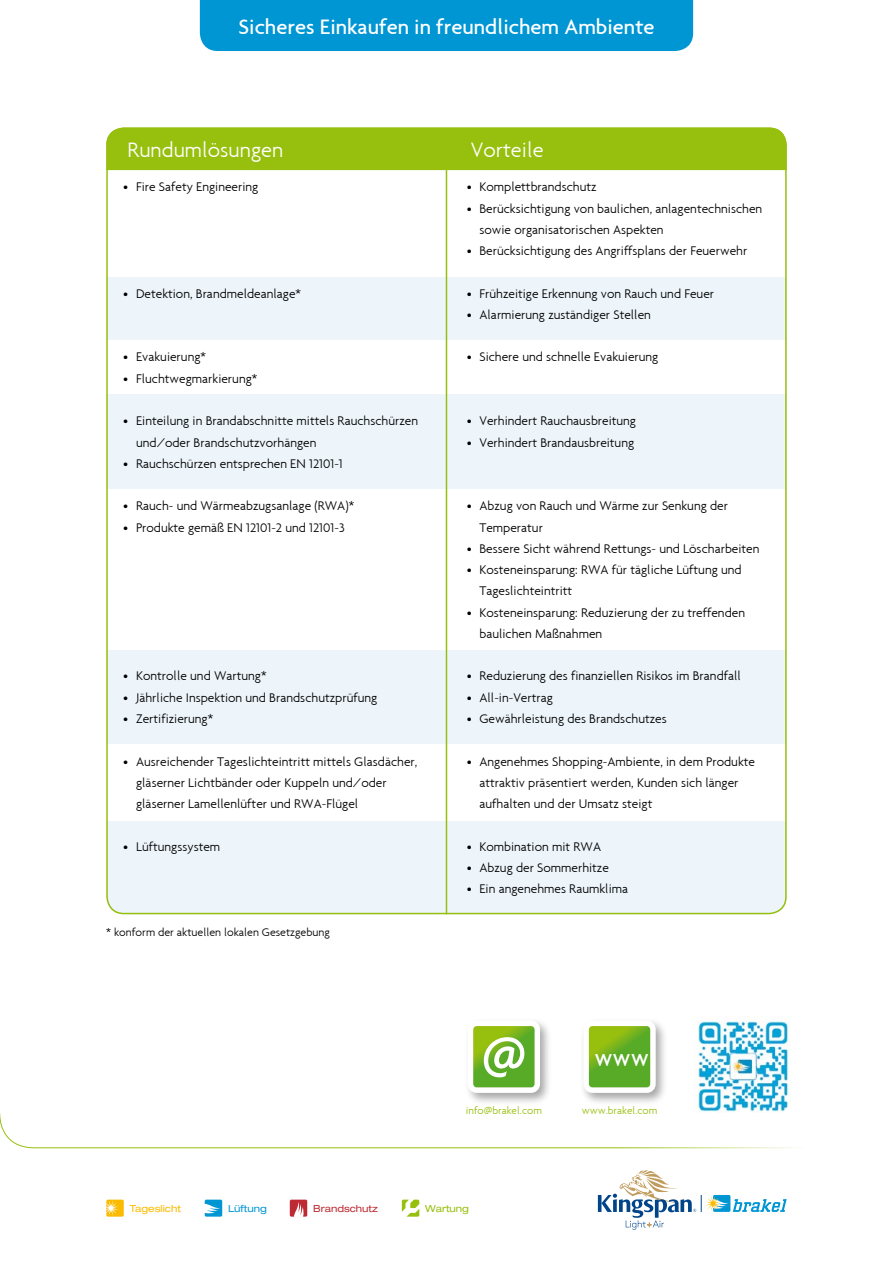
<style>
.page{position:relative;width:893px;height:1263px;background:#fff}
.page>*{position:absolute;margin:0;border:0;box-sizing:border-box;transform-origin:0 0}
.t1{font:500 60.6px "Agenda";color:#fff}
.t2{font:500 26.4px "Agenda";color:#fff}
.t3{font:500 22.5px "Agenda";color:#fff}
.t4{font:300 22.5px "Agenda";color:#fff}
.t5{font:300 13.5px/21.3px "Agenda";color:#000}
.t6{font:300 12px "Agenda";color:#000}
.t7{font:300 11.25px "Agenda";color:#97bf0d}
.t8{font:expanded 9.75px "Helvetica Neue";color:#bd2a33}
.t9{font:expanded 9.75px "Helvetica Neue";color:#fabb00}
.t10{font:expanded 9.75px "Helvetica Neue";color:#0096d4}
.t11{font:expanded 9.75px "Helvetica Neue";color:#97bf0d}
</style>
<div class="page">
<div style="left:200px;top:0;width:493px;height:51px;background:#0096d4"></div>
<div style="left:106px;top:170px;width:681px;height:744px;background:#edf5fb;border-radius:17px"></div>
<div style="left:106px;top:170px;width:681px;height:106px;background:#fff"></div>
<div style="left:106px;top:340px;width:681px;height:53px;background:#fff"></div>
<div style="left:106px;top:489px;width:681px;height:160px;background:#fff"></div>
<div style="left:106px;top:744px;width:681px;height:77px;background:#fff"></div>
<div style="left:106px;top:128px;width:681px;height:42px;background:#97bf0d"></div>
<hr style="left:446px;top:170px;width:1px;height:744px;background:#97bf0d">
<svg style="left:0;top:1112px;width:797px;height:36px"></svg>
<div style="left:580px;top:1017px;width:88px;height:89px;background:#000;opacity:.35"></div>
<svg style="left:589px;top:1026px;width:61px;height:61px;background:#6ab020"></svg>
<div style="left:583px;top:1020px;width:73px;height:73px;border:5px solid #fff;border-radius:6px"></div>
<div style="left:464px;top:1017px;width:89px;height:89px;background:#000;opacity:.35"></div>
<svg style="left:474px;top:1026px;width:60px;height:61px;background:#69b020"></svg>
<div style="left:468px;top:1020px;width:72px;height:73px;border:5px solid #fff;border-radius:6px"></div>
<img style="left:693px;top:1016px;width:96px;height:96px">
<svg style="left:598px;top:1170px;width:189px;height:60px"></svg>
<svg style="left:106px;top:1199px;width:18px;height:17px"></svg>
<svg style="left:205px;top:1199px;width:17px;height:17px"></svg>
<svg style="left:290px;top:1199px;width:17px;height:17px"></svg>
<svg style="left:402px;top:1199px;width:17px;height:17px"></svg>
<h3 class="t3" style="left:238px;top:13px;width:417px">Sicheres Einkaufen in freundlichem Ambiente</h3>
<h3 class="t4" style="left:128px;top:136px;width:157px">Rundumlösungen</h3>
<h3 class="t4" style="left:471px;top:136px;width:74px">Vorteile</h3>
<p class="t5" style="left:123px;top:176px;width:137px">• Fire Safety Engineering</p>
<p class="t5" style="left:467px;top:176px;width:131px">• Komplettbrandschutz</p>
<p class="t5" style="left:479px;top:197px;width:284px;text-indent:-13px">• Berücksichtigung von baulichen, anlagentechnischen sowie organisatorischen Aspekten</p>
<p class="t5" style="left:467px;top:240px;width:282px">• Berücksichtigung des Angriffsplans der Feuerwehr</p>
<p class="t5" style="left:123px;top:282px;width:179px">• Detektion, Brandmeldeanlage*</p>
<p class="t5" style="left:467px;top:282px;width:249px">• Frühzeitige Erkennung von Rauch und Feuer</p>
<p class="t5" style="left:467px;top:304px;width:186px">• Alarmierung zuständiger Stellen</p>
<p class="t5" style="left:123px;top:346px;width:84px">• Evakuierung*</p>
<p class="t5" style="left:467px;top:346px;width:193px">• Sichere und schnelle Evakuierung</p>
<p class="t5" style="left:123px;top:368px;width:136px">• Fluchtwegmarkierung*</p>
<p class="t5" style="left:123px;top:410px;width:296px">• Einteilung in Brandabschnitte mittels Rauchschürzen</p>
<p class="t5" style="left:467px;top:410px;width:171px">• Verhindert Rauchausbreitung</p>
<p class="t5" style="left:136px;top:431px;width:182px">und/oder Brandschutzvorhängen</p>
<p class="t5" style="left:467px;top:431px;width:169px">• Verhindert Brandausbreitung</p>
<p class="t5" style="left:123px;top:453px;width:221px">• Rauchschürzen entsprechen EN 12101-1</p>
<p class="t5" style="left:123px;top:495px;width:232px">• Rauch- und Wärmeabzugsanlage (RWA)*</p>
<p class="t5" style="left:467px;top:495px;width:263px">• Abzug von Rauch und Wärme zur Senkung der</p>
<p class="t5" style="left:123px;top:516px;width:223px">• Produkte gemäß EN 12101-2 und 12101-3</p>
<p class="t5" style="left:479px;top:516px;width:65px">Temperatur</p>
<p class="t5" style="left:467px;top:538px;width:294px">• Bessere Sicht während Rettungs- und Löscharbeiten</p>
<p class="t5" style="left:479px;top:559px;width:264px;text-indent:-13px">• Kosteneinsparung: RWA für tägliche Lüftung und<br>Tageslichteintritt</p>
<p class="t5" style="left:479px;top:601px;width:267px;text-indent:-13px">• Kosteneinsparung: Reduzierung der zu treffenden baulichen Maßnahmen</p>
<p class="t5" style="left:123px;top:665px;width:145px">• Kontrolle und Wartung*</p>
<p class="t5" style="left:467px;top:665px;width:276px">• Reduzierung des finanziellen Risikos im Brandfall</p>
<p class="t5" style="left:123px;top:686px;width:255px">• Jährliche Inspektion und Brandschutzprüfung</p>
<p class="t5" style="left:467px;top:686px;width:88px">• All-in-Vertrag</p>
<p class="t5" style="left:123px;top:708px;width:91px">• Zertifizierung*</p>
<p class="t5" style="left:467px;top:708px;width:202px">• Gewährleistung des Brandschutzes</p>
<p class="t5" style="left:123px;top:750px;width:296px">• Ausreichender Tageslichteintritt mittels Glasdächer,</p>
<p class="t5" style="left:467px;top:750px;width:290px">• Angenehmes Shopping-Ambiente, in dem Produkte</p>
<p class="t5" style="left:136px;top:771px;width:252px">gläserner Lichtbänder oder Kuppeln und/oder</p>
<p class="t5" style="left:479px;top:771px;width:261px">attraktiv präsentiert werden, Kunden sich länger</p>
<p class="t5" style="left:136px;top:793px;width:224px">gläserner Lamellenlüfter und RWA-Flügel</p>
<p class="t5" style="left:479px;top:793px;width:174px">aufhalten und der Umsatz steigt</p>
<p class="t5" style="left:123px;top:835px;width:98px">• Lüftungssystem</p>
<p class="t5" style="left:467px;top:835px;width:136px">• Kombination mit RWA</p>
<p class="t5" style="left:467px;top:857px;width:144px">• Abzug der Sommerhitze</p>
<p class="t5" style="left:467px;top:878px;width:163px">• Ein angenehmes Raumklima</p>
<p class="t6" style="left:106px;top:925px;width:225px">* konform der aktuellen lokalen Gesetzgebung</p>
<h1 class="t1" style="left:481px;top:1020px;width:47px">@</h1>
<h2 class="t2" style="left:594px;top:1041px;width:56px">www</h2>
<p class="t7" style="left:466px;top:1104px;width:78px">info@brakel.com</p>
<p class="t7" style="left:582px;top:1104px;width:77px">www.brakel.com</p>
<p class="t9" style="left:130px;top:1202px;width:53px">Tageslicht</p>
<p class="t10" style="left:228px;top:1202px;width:40px">Lüftung</p>
<p class="t8" style="left:313px;top:1202px;width:66px">Brandschutz</p>
<p class="t11" style="left:425px;top:1202px;width:45px">Wartung</p>
</div>
